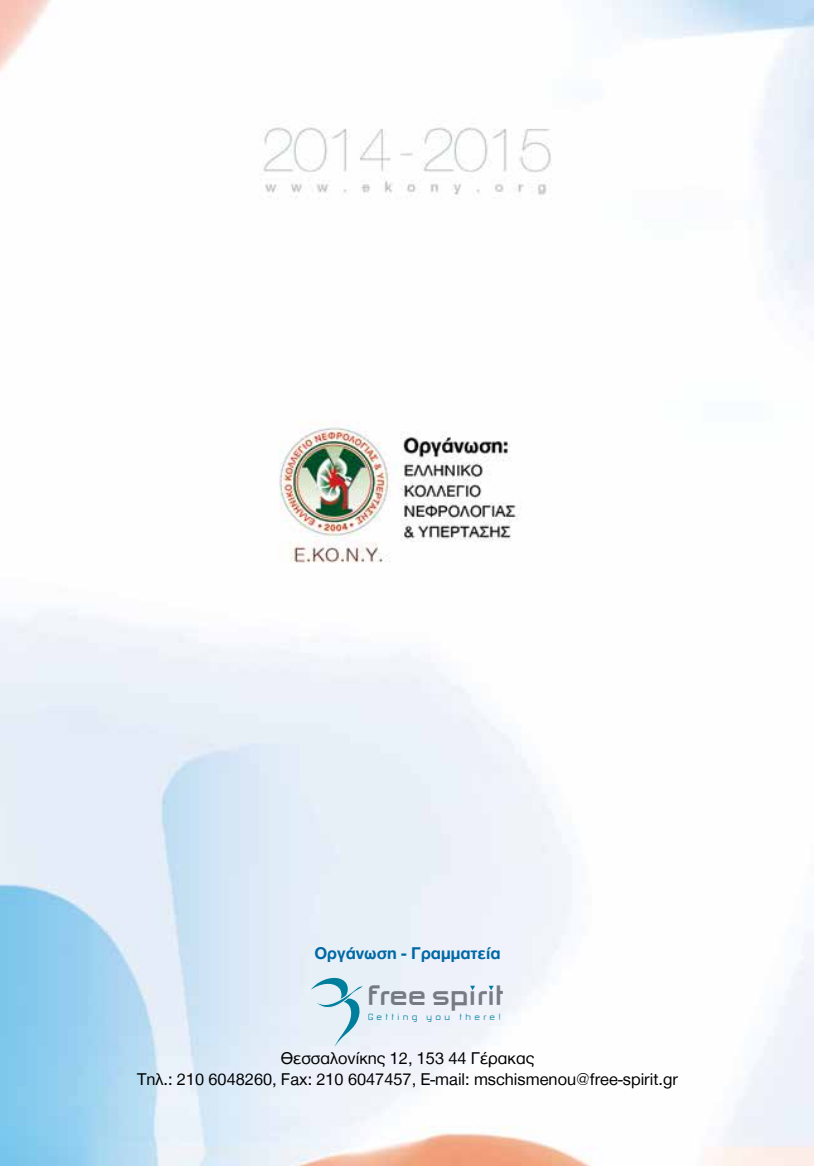
<style>
.page{position:relative;width:814px;height:1166px;background:#fff}
.page>*{position:absolute;margin:0;border:0;box-sizing:border-box;transform-origin:0 0}
.t1{font:700 30.1px "PF Haus Square";color:#808285}
.t2{font:17.5px/21px "Helvetica Neue Greek";color:#000;text-align:center}
.t3{font:700 17.5px "Helvetica Neue Greek";color:#0069a5}
.t4{font:300 9.62px "PF Haus Square";letter-spacing:.35em;color:#0087a2}
</style>
<div class="page">
<img style="left:0;top:0;width:814px;height:1166px">
<svg style="left:310px;top:978px;width:55px;height:69px;background:#c1dde8"></svg>
<svg style="left:470px;top:986px;width:5px;height:4px"></svg>
<svg style="left:488px;top:986px;width:5px;height:4px"></svg>
<p class="t3" style="left:314px;top:944px;width:187px">Oργάνωση - Γραμματεία</p>
<h1 class="t1" style="left:367px;top:979px;width:138px">free spιrιt</h1>
<p class="t4" style="left:368px;top:1011px;width:134px">Getting you there!</p>
<p class="t2" style="left:137px;top:1047px;width:542px">Θεσσαλονίκης 12, 153 44 Γέρακας<br>Τηλ.: 210 6048260, Fax: 210 6047457, E-mail: mschismenou@free-spirit.gr</p>
</div>
